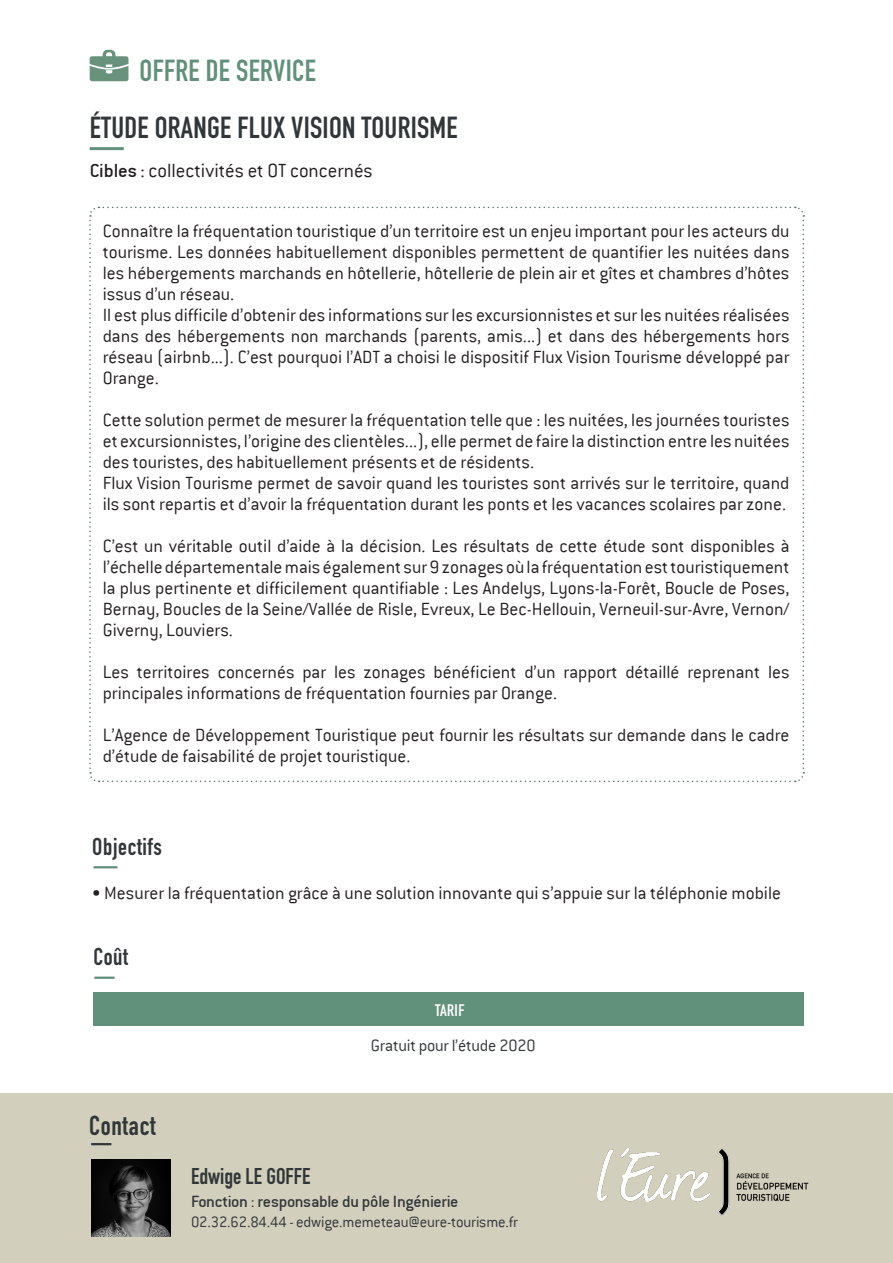
<style>
.page{position:relative;width:893px;height:1263px;background:#fff}
.page>*{position:absolute;margin:0;border:0;box-sizing:border-box;transform-origin:0 0}
.t1{font:700 30px "DIN Condensed";letter-spacing:.01em;color:#313639}
.t2{font:700 30px "DIN Condensed";letter-spacing:.01em;color:#61907b}
.t3{font:700 27px "DIN Condensed";letter-spacing:.025em;color:#313639}
.t4{font:700 24px "DIN Condensed";letter-spacing:.025em;color:#313639}
.t5{font:700 22.5px "DIN Condensed";color:#313639}
.t6{font:300 21px "Conduit ITC";color:#231f20}
.t7{font:300 19.5px/21px "Conduit ITC";color:#231f20;text-align:justify}
.t8{font:18px "Conduit ITC";letter-spacing:-.01em;color:#313639}
.t9{font:300 18px "Conduit ITC";letter-spacing:-.01em;color:#313639}
.t10{font:300 16.5px "Conduit ITC";letter-spacing:-.01em;color:#313639}
.t11{font:700 16.5px "DIN Condensed";letter-spacing:.025em;color:#fff}
.s1{font-weight:400}
</style>
<div class="page">
<svg style="left:89px;top:206px;width:716px;height:577px"></svg>
<div style="left:0;top:1094px;width:893px;height:169px;background:#d3cfbd"></div>
<hr style="left:90px;top:147px;width:34px;height:3px;background:#61907b">
<div style="left:93px;top:992px;width:711px;height:34px;background:#61907b"></div>
<hr style="left:94px;top:976px;width:21px;height:3px;background:#61907b">
<img style="left:91px;top:1160px;width:79px;height:76px">
<hr style="left:94px;top:866px;width:24px;height:2px;background:#61907b">
<hr style="left:91px;top:1143px;width:20px;height:2px;background:#313639">
<img style="left:597px;top:1148px;width:212px;height:68px">
<svg style="left:90px;top:50px;width:38px;height:31px"></svg>
<p class="t2" style="left:140px;top:50px;width:178px">OFFRE DE SERVICE</p>
<p class="t1" style="left:90px;top:107px;width:370px">ÉTUDE ORANGE FLUX VISION TOURISME</p>
<p class="t6" style="left:90px;top:159px;width:285px"><span class="s1">Cibles</span> : collectivités et OT concernés</p>
<p class="t7" style="left:103px;top:221px;width:688px">Connaître la fréquentation touristique d’un territoire est un enjeu important pour les acteurs du tourisme. Les données habituellement disponibles permettent de quantifier les nuitées dans les hébergements marchands en hôtellerie, hôtellerie de plein air et gîtes et chambres d’hôtes issus d’un réseau.</p>
<p class="t7" style="left:103px;top:305px;width:688px">Il est plus difficile d’obtenir des informations sur les excursionnistes et sur les nuitées réalisées dans des hébergements non marchands (parents, amis...) et dans des hébergements hors réseau (airbnb...). C’est pourquoi l’ADT a choisi le dispositif Flux Vision Tourisme développé par Orange.</p>
<p class="t7" style="left:103px;top:410px;width:688px">Cette solution permet de mesurer la fréquentation telle que : les nuitées, les journées touristes et excursionnistes, l’origine des clientèles...), elle permet de faire la distinction entre les nuitées des touristes, des habituellement présents et de résidents.</p>
<p class="t7" style="left:103px;top:473px;width:688px">Flux Vision Tourisme permet de savoir quand les touristes sont arrivés sur le territoire, quand ils sont repartis et d’avoir la fréquentation durant les ponts et les vacances scolaires par zone.</p>
<p class="t7" style="left:103px;top:536px;width:688px">C’est un véritable outil d’aide à la décision. Les résultats de cette étude sont disponibles à l’échelle départementale mais également sur 9 zonages où la fréquentation est touristiquement la plus pertinente et difficilement quantifiable : Les Andelys, Lyons-la-Forêt, Boucle de Poses, Bernay, Boucles de la Seine/Vallée de Risle, Evreux, Le Bec-Hellouin, Verneuil-sur-Avre, Vernon/ Giverny, Louviers.</p>
<p class="t7" style="left:103px;top:662px;width:688px">Les territoires concernés par les zonages bénéficient d’un rapport détaillé reprenant les principales informations de fréquentation fournies par Orange.</p>
<p class="t7" style="left:103px;top:725px;width:688px">L’Agence de Développement Touristique peut fournir les résultats sur demande dans le cadre d’étude de faisabilité de projet touristique.</p>
<p class="t4" style="left:92px;top:830px;width:71px">Objectifs</p>
<p class="t7" style="left:92px;top:883px;width:690px">• Mesurer la fréquentation grâce à une solution innovante qui s’appuie sur la téléphonie mobile</p>
<p class="t4" style="left:93px;top:941px;width:36px">Coût</p>
<p class="t3" style="left:89px;top:1107px;width:68px">Contact</p>
<p class="t11" style="left:435px;top:999px;width:31px">TARIF</p>
<p class="t9" style="left:371px;top:1035px;width:166px">Gratuit pour l’étude 2020</p>
<p class="t5" style="left:191px;top:1161px;width:121px">Edwige LE GOFFE</p>
<p class="t8" style="left:191px;top:1191px;width:269px">Fonction : responsable du pôle Ingénierie</p>
<p class="t10" style="left:191px;top:1213px;width:329px">02.32.62.84.44 - edwige.memeteau@eure-tourisme.fr</p>
</div>
